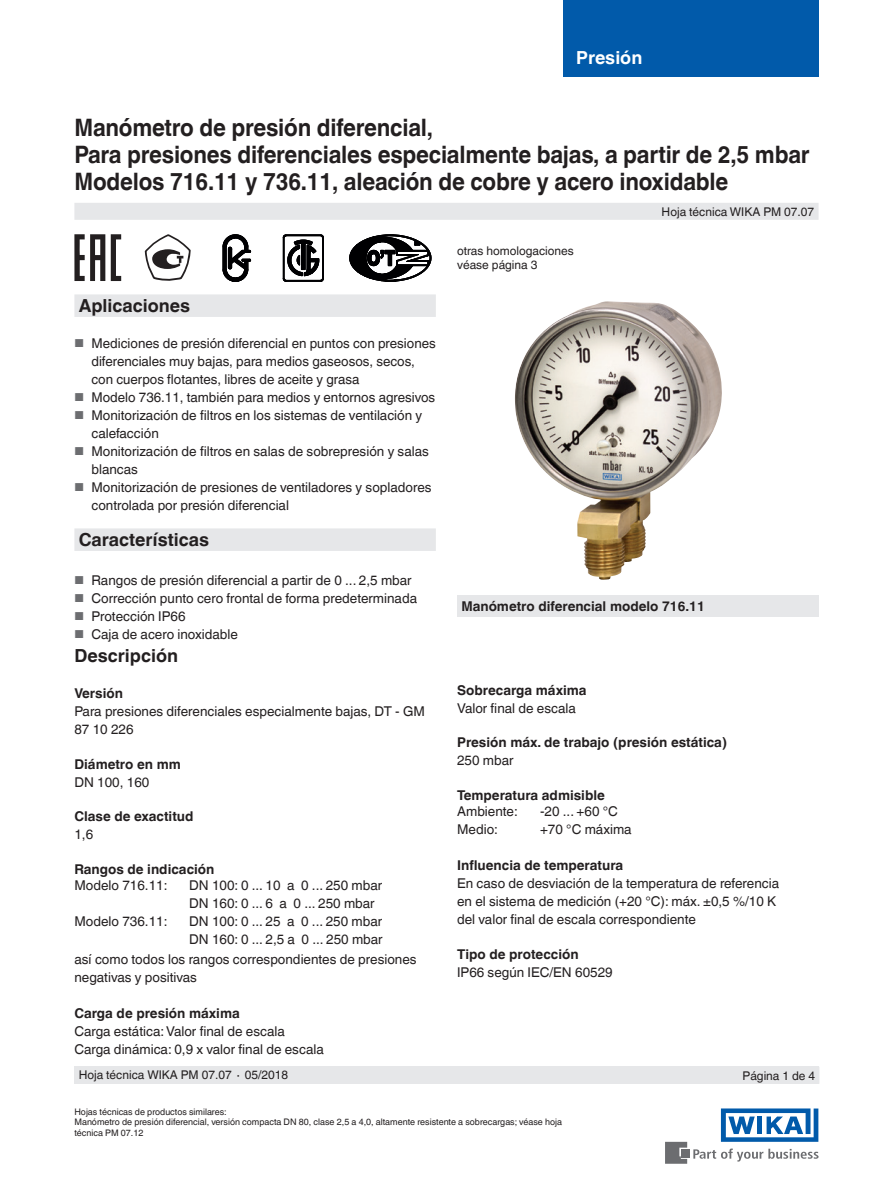
<style>
.page{position:relative;width:893px;height:1188px;background:#fff}
.page>*{position:absolute;margin:0;border:0;box-sizing:border-box;transform-origin:0 0}
.t1{font:700 24px/27px "Helvetica World";letter-spacing:-.01em;color:#231f20;scale:.93 1}
.t2{font:700 18px "Helvetica World";color:#231f20}
.t3{font:700 18px "Helvetica World";color:#fff}
.t4{font:13.5px/18px "Helvetica World";color:#231f20}
.t5{font:700 13.5px "Helvetica World";color:#231f20}
.t6{font:12px/13.5px "Helvetica World";color:#231f20}
.t7{font:9px/10.5px "Helvetica World";color:#231f20}
.s1{font-size:11.55px;color:#6c6d70}
</style>
<div class="page">
<svg style="left:693px;top:1149px;width:126px;height:13px"></svg>
<div style="left:682px;top:1150px;width:8px;height:8px;background:#6c6d70"></div>
<svg style="left:665px;top:1142px;width:22px;height:22px"></svg>
<svg style="left:721px;top:1108px;width:97px;height:34px"></svg>
<div style="left:563px;top:0;width:256px;height:76px;background:#015aaa"></div>
<div style="left:74px;top:203px;width:745px;height:17px;background:#e6e7e9"></div>
<div style="left:74px;top:1066px;width:745px;height:18px;background:#e6e7e9"></div>
<img style="left:515px;top:301px;width:207px;height:279px">
<div style="left:457px;top:595px;width:362px;height:22px;background:#e6e7e9"></div>
<div style="left:74px;top:294px;width:362px;height:23px;background:#e6e7e9"></div>
<div style="left:74px;top:528px;width:362px;height:23px;background:#e6e7e9"></div>
<svg style="left:145px;top:234px;width:46px;height:47px"></svg>
<svg style="left:111px;top:234px;width:10px;height:47px"></svg>
<svg style="left:74px;top:234px;width:31px;height:47px"></svg>
<svg style="left:223px;top:235px;width:28px;height:46px"></svg>
<svg style="left:283px;top:235px;width:41px;height:46px"></svg>
<svg style="left:349px;top:235px;width:82px;height:46px"></svg>
<h2 class="t3" style="left:576px;top:47px;width:68px">Presión</h2>
<h1 class="t1" style="left:74px;top:115px;width:792px">Manómetro de presión diferencial,<br>Para presiones diferenciales especialmente bajas, a partir de 2,5 mbar<br>Modelos 716.11 y 736.11, aleación de cobre y acero inoxidable</h1>
<h2 class="t2" style="left:79px;top:295px;width:113px">Aplicaciones</h2>
<p class="t4" style="left:91px;top:334px;width:346px;text-indent:-17px"><span class="s1">■</span> Mediciones de presión diferencial en puntos con presiones diferenciales muy bajas, para medios gaseosos, secos, con cuerpos flotantes, libres de aceite y grasa</p>
<p class="t4" style="left:74px;top:388px;width:362px"><span class="s1">■</span> Modelo 736.11, también para medios y entornos agresivos</p>
<p class="t4" style="left:91px;top:406px;width:332px;text-indent:-17px"><span class="s1">■</span> Monitorización de filtros en los sistemas de ventilación y calefacción</p>
<p class="t4" style="left:91px;top:442px;width:339px;text-indent:-17px"><span class="s1">■</span> Monitorización de filtros en salas de sobrepresión y salas blancas</p>
<p class="t4" style="left:91px;top:478px;width:342px;text-indent:-17px"><span class="s1">■</span> Monitorización de presiones de ventiladores y sopladores controlada por presión diferencial</p>
<h2 class="t2" style="left:79px;top:529px;width:132px">Características</h2>
<p class="t4" style="left:74px;top:571px;width:339px"><span class="s1">■</span> Rangos de presión diferencial a partir de 0 ... 2,5 mbar</p>
<p class="t4" style="left:74px;top:589px;width:344px"><span class="s1">■</span> Corrección punto cero frontal de forma predeterminada</p>
<p class="t4" style="left:74px;top:607px;width:113px"><span class="s1">■</span> Protección IP66</p>
<p class="t4" style="left:74px;top:625px;width:165px"><span class="s1">■</span> Caja de acero inoxidable</p>
<h2 class="t2" style="left:74px;top:646px;width:105px">Descripción</h2>
<p class="t5" style="left:74px;top:686px;width:50px">Versión</p>
<p class="t4" style="left:74px;top:703px;width:352px">Para presiones diferenciales especialmente bajas, DT - GM<br>87 10 226</p>
<p class="t5" style="left:74px;top:756px;width:108px">Diámetro en mm</p>
<p class="t4" style="left:74px;top:773px;width:76px">DN 100, 160</p>
<p class="t5" style="left:74px;top:809px;width:121px">Clase de exactitud</p>
<p class="t4" style="left:74px;top:826px;width:20px">1,6</p>
<p class="t5" style="left:74px;top:861px;width:142px">Rangos de indicación</p>
<p class="t4" style="left:74px;top:876px;width:95px">Modelo 716.11:</p>
<p class="t4" style="left:189px;top:876px;width:194px">DN 100: 0 ... 10 a 0 ... 250 mbar<br>DN 160: 0 ... 6 a 0 ... 250 mbar</p>
<p class="t4" style="left:74px;top:912px;width:95px">Modelo 736.11:</p>
<p class="t4" style="left:189px;top:912px;width:195px">DN 100: 0 ... 25 a 0 ... 250 mbar<br>DN 160: 0 ... 2,5 a 0 ... 250 mbar</p>
<p class="t4" style="left:74px;top:950px;width:344px">así como todos los rangos correspondientes de presiones negativas y positivas</p>
<p class="t5" style="left:74px;top:1005px;width:167px">Carga de presión máxima</p>
<p class="t4" style="left:74px;top:1022px;width:251px">Carga estática: Valor final de escala<br>Carga dinámica: 0,9 x valor final de escala</p>
<p class="t6" style="left:79px;top:1068px;width:211px">Hoja técnica WIKA PM 07.07 ∙ 05/2018</p>
<p class="t6" style="left:457px;top:244px;width:118px">otras homologaciones véase página 3</p>
<p class="t6" style="left:662px;top:205px;width:154px">Hoja técnica WIKA PM 07.07</p>
<p class="t5" style="left:461px;top:598px;width:245px">Manómetro diferencial modelo 716.11</p>
<p class="t5" style="left:457px;top:682px;width:131px">Sobrecarga máxima</p>
<p class="t4" style="left:457px;top:699px;width:120px">Valor final de escala</p>
<p class="t5" style="left:457px;top:735px;width:271px">Presión máx. de trabajo (presión estática)</p>
<p class="t4" style="left:457px;top:752px;width:58px">250 mbar</p>
<p class="t5" style="left:457px;top:787px;width:149px">Temperatura admisible</p>
<p class="t4" style="left:457px;top:802px;width:62px">Ambiente:</p>
<p class="t4" style="left:540px;top:802px;width:79px">-20 ... +60 °C</p>
<p class="t4" style="left:457px;top:820px;width:42px">Medio:</p>
<p class="t4" style="left:540px;top:820px;width:93px">+70 °C máxima</p>
<p class="t5" style="left:457px;top:858px;width:168px">Influencia de temperatura</p>
<p class="t4" style="left:457px;top:875px;width:323px">En caso de desviación de la temperatura de referencia en el sistema de medición (+20 °C): máx. ±0,5 %/10 K del valor final de escala correspondiente</p>
<p class="t5" style="left:457px;top:946px;width:123px">Tipo de protección</p>
<p class="t4" style="left:457px;top:963px;width:157px">IP66 según IEC/EN 60529</p>
<p class="t6" style="left:743px;top:1069px;width:74px">Página 1 de 4</p>
<p class="t7" style="left:74px;top:1107px;width:489px">Hojas técnicas de productos similares:<br>Manómetro de presión diferencial, versión compacta DN 80, clase 2,5 a 4,0, altamente resistente a sobrecargas; véase hoja técnica PM 07.12</p>
</div>
